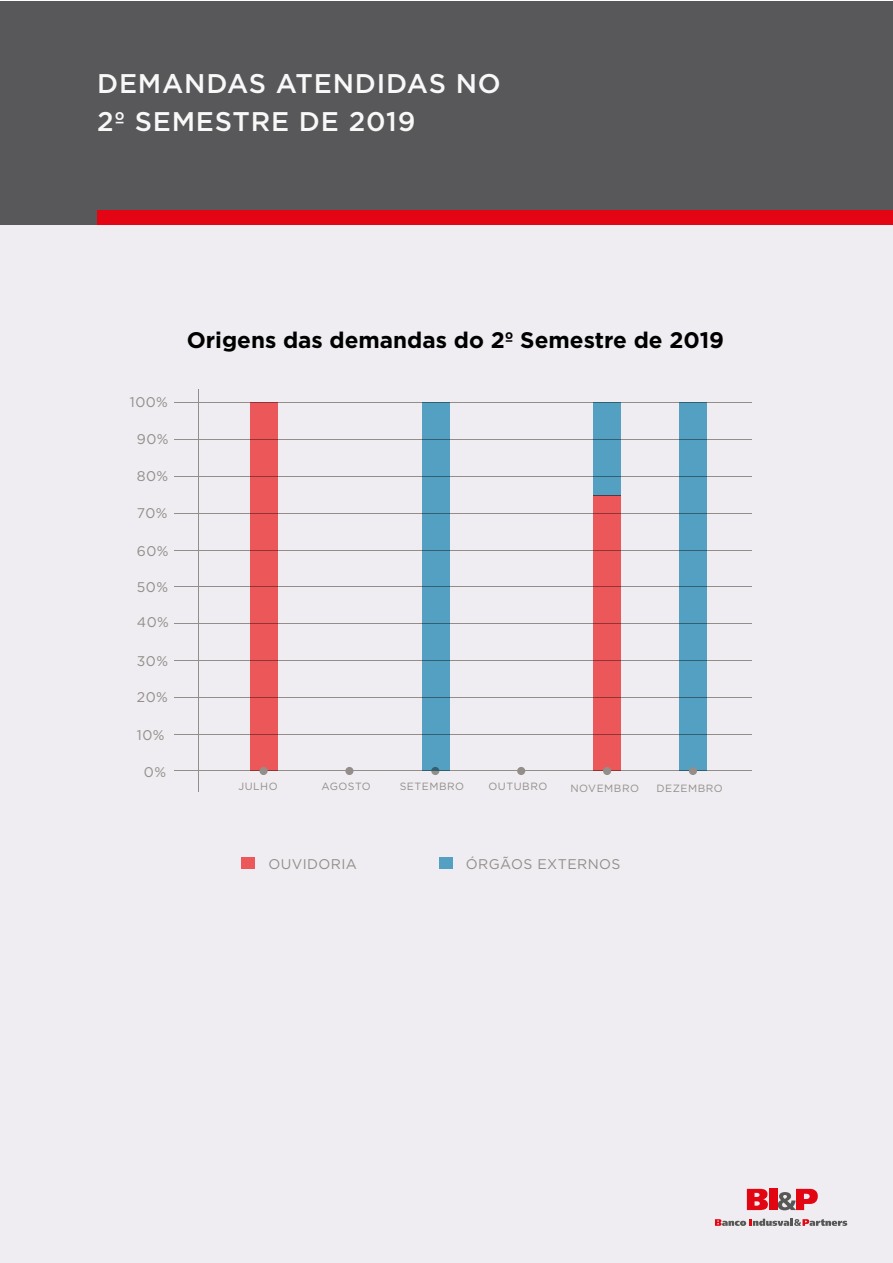
<style>
.page{position:relative;width:893px;height:1263px;background:#fff}
.page>*{position:absolute;margin:0;border:0;box-sizing:border-box;transform-origin:0 0}
.t1{font:500 27px/37.5px "Gotham";letter-spacing:.03em;color:#f8f8f8}
.t2{font:700 22.5px "Gotham";color:#000}
.t3{font:13.95px "Gotham";letter-spacing:.03em;color:#938e8a}
.t4{font:10.5px "Gotham";letter-spacing:.05em;color:#938e8a}
</style>
<div class="page">
<div style="left:0;top:223px;width:893px;height:1040px;background:#efedf1"></div>
<div style="left:0;top:1px;width:893px;height:223px;background:#58585a"></div>
<div style="left:97px;top:210px;width:796px;height:15px;background:#e30513"></div>
<svg style="left:715px;top:1219px;width:132px;height:7px"></svg>
<svg style="left:747px;top:1189px;width:21px;height:21px"></svg>
<div style="left:769px;top:1189px;width:8px;height:21px;background:#e20613"></div>
<svg style="left:778px;top:1189px;width:40px;height:21px"></svg>
<hr style="left:174px;top:734px;width:578px;height:1px;background:#938e8a">
<hr style="left:174px;top:697px;width:578px;height:1px;background:#938e8a">
<hr style="left:174px;top:660px;width:578px;height:1px;background:#938e8a">
<hr style="left:174px;top:623px;width:578px;height:1px;background:#938e8a">
<hr style="left:174px;top:586px;width:578px;height:1px;background:#938e8a">
<hr style="left:174px;top:550px;width:578px;height:1px;background:#938e8a">
<hr style="left:174px;top:513px;width:578px;height:1px;background:#938e8a">
<hr style="left:174px;top:476px;width:578px;height:1px;background:#938e8a">
<hr style="left:174px;top:439px;width:578px;height:1px;background:#938e8a">
<hr style="left:174px;top:402px;width:578px;height:1px;background:#938e8a">
<hr style="left:174px;top:770px;width:578px;height:1px;background:#938e8a">
<div style="left:241px;top:858px;width:14px;height:11px;background:#ec5859"></div>
<div style="left:594px;top:495px;width:27px;height:275px;background:#ec5859"></div>
<div style="left:679px;top:402px;width:28px;height:368px;background:#53a0c3"></div>
<hr style="left:198px;top:389px;width:1px;height:402px;background:#938e8a">
<div style="left:345px;top:767px;width:8px;height:8px;background:#938e8a;border-radius:50%"></div>
<div style="left:517px;top:767px;width:8px;height:8px;background:#938e8a;border-radius:50%"></div>
<div style="left:431px;top:767px;width:8px;height:8px;background:#938e8a;border-radius:50%"></div>
<div style="left:689px;top:767px;width:8px;height:8px;background:#938e8a;border-radius:50%"></div>
<div style="left:603px;top:767px;width:8px;height:8px;background:#938e8a;border-radius:50%"></div>
<div style="left:439px;top:858px;width:13px;height:11px;background:#53a0c3"></div>
<div style="left:250px;top:402px;width:28px;height:369px;background:#ec5859"></div>
<div style="left:259px;top:767px;width:9px;height:8px;background:#938e8a;border-radius:50%"></div>
<div style="left:423px;top:403px;width:27px;height:368px;background:#53a0c3"></div>
<div style="left:594px;top:402px;width:27px;height:94px;background:#53a0c3"></div>
<h1 class="t1" style="left:97px;top:65px;width:405px">DEMANDAS ATENDIDAS NO<br>2º SEMESTRE DE 2019</h1>
<p class="t3" style="left:130px;top:393px;width:40px">100%</p>
<p class="t3" style="left:137px;top:430px;width:33px">90%</p>
<p class="t3" style="left:137px;top:467px;width:33px">80%</p>
<p class="t3" style="left:137px;top:505px;width:32px">70%</p>
<p class="t3" style="left:137px;top:542px;width:33px">60%</p>
<p class="t3" style="left:137px;top:578px;width:33px">50%</p>
<p class="t3" style="left:137px;top:613px;width:33px">40%</p>
<p class="t3" style="left:137px;top:652px;width:33px">30%</p>
<p class="t3" style="left:137px;top:688px;width:32px">20%</p>
<p class="t3" style="left:137px;top:726px;width:29px">10%</p>
<p class="t3" style="left:144px;top:763px;width:24px">0%</p>
<h2 class="t2" style="left:187px;top:325px;width:539px">Origens das demandas do 2º Semestre de 2019</h2>
<p class="t4" style="left:238px;top:780px;width:41px">JULHO</p>
<p class="t4" style="left:321px;top:780px;width:51px">AGOSTO</p>
<p class="t4" style="left:400px;top:780px;width:66px">SETEMBRO</p>
<p class="t4" style="left:488px;top:780px;width:60px">OUTUBRO</p>
<p class="t4" style="left:570px;top:782px;width:70px">NOVEMBRO</p>
<p class="t4" style="left:656px;top:782px;width:68px">DEZEMBRO</p>
<p class="t3" style="left:268px;top:855px;width:90px">OUVIDORIA</p>
<p class="t3" style="left:466px;top:855px;width:156px">ÓRGÃOS EXTERNOS</p>
</div>
